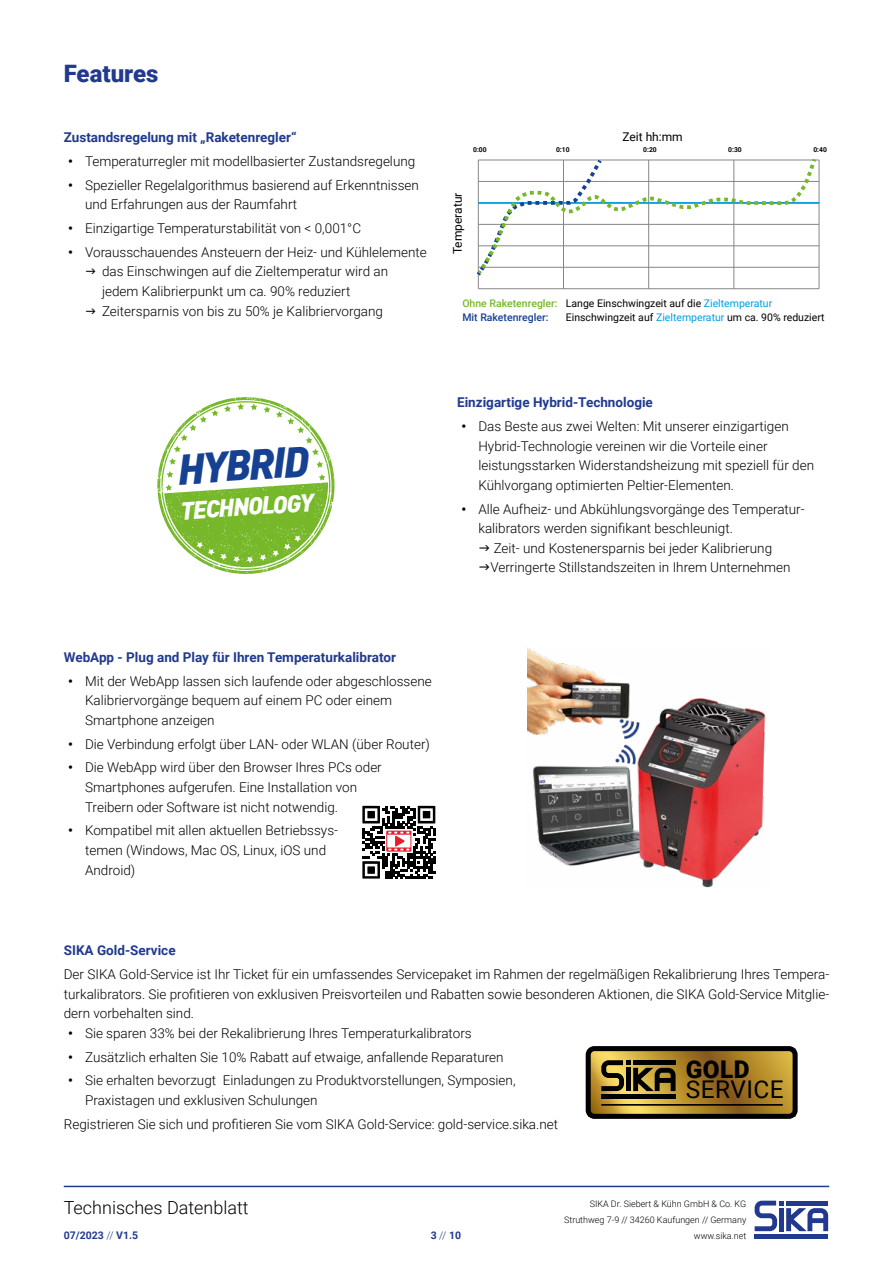
<style>
.page{position:relative;width:893px;height:1263px;background:#fff}
.page>*{position:absolute;margin:0;border:0;box-sizing:border-box;transform-origin:0 0}
.t1{font:italic 900 41.85px "DIN Offc";color:#164193}
.t2{font:24.45px "Roboto";letter-spacing:.02em;color:#000}
.t3{font:900 24.45px "Roboto";color:#000}
.t4{font:italic 900 24.3px "DIN Offc";color:#fff}
.t5{font:900 24px "Roboto";color:#213a8f}
.t6{font:300 18px "Roboto";color:#000}
.t7{font:300 13.5px/19.6px "Roboto";color:#000}
.t8{font:700 13.5px "Roboto";color:#213a8f}
.t9{font:12px "Roboto";color:#000}
.t10{font:10.5px/13.6px "Roboto";color:#000}
.t11{font:700 10.5px "Roboto";color:#213a8f}
.t12{font:300 9px/15.8px "Roboto";color:#000;text-align:right}
.t13{font:700 6.75px "Roboto";color:#000}
.s1{font-weight:700}
.s2{font-weight:500;color:#76b82a}
.s3{color:#009fe3}
.s4{font-weight:500;color:#164194}
.s5{font-weight:300}
</style>
<div class="page">
<hr style="left:64px;top:1186px;width:765px;height:1px;background:#213a8f">
<svg style="left:754px;top:1200px;width:75px;height:39px"></svg>
<svg style="left:585px;top:1046px;width:213px;height:73px;background:#826626"></svg>
<svg style="left:157px;top:397px;width:178px;height:177px"></svg>
<hr style="left:478px;top:288px;width:341px;height:1px;background:#868686">
<hr style="left:819px;top:160px;width:1px;height:129px;background:#868686">
<hr style="left:734px;top:160px;width:1px;height:129px;background:#868686">
<hr style="left:648px;top:160px;width:1px;height:129px;background:#868686">
<hr style="left:563px;top:160px;width:1px;height:129px;background:#868686">
<hr style="left:478px;top:160px;width:1px;height:129px;background:#868686">
<svg style="left:476px;top:159px;width:343px;height:121px"></svg>
<img style="left:528px;top:648px;width:238px;height:240px">
<svg style="left:362px;top:806px;width:73px;height:73px"></svg>
<h3 class="t5" style="left:64px;top:56px;width:96px">Features</h3>
<p class="t8" style="left:64px;top:128px;width:234px">Zustandsregelung mit „Raketenregler“</p>
<p class="t7" style="left:68px;top:151px;width:349px"><span class="s1">•</span> Temperaturregler mit modellbasierter Zustandsregelung</p>
<p class="t7" style="left:85px;top:175px;width:335px;text-indent:-17px"><span class="s1">•</span> Spezieller Regelalgorithmus basierend auf Erkenntnissen und Erfahrungen aus der Raumfahrt</p>
<p class="t7" style="left:68px;top:218px;width:295px"><span class="s1">•</span> Einzigartige Temperaturstabilität von &lt; 0,001°C</p>
<p class="t7" style="left:102px;top:242px;width:326px;text-indent:-34px"><span class="s1">•</span> Vorausschauendes Ansteuern der Heiz- und Kühlelemente das Einschwingen auf die Zieltemperatur wird an jedem Kalibrierpunkt um ca. 90% reduziert Zeitersparnis von bis zu 50% je Kalibriervorgang</p>
<p class="t9" style="left:622px;top:128px;width:62px">Zeit hh:mm</p>
<p class="t13" style="left:473px;top:145px;width:15px">0:00</p>
<p class="t13" style="left:556px;top:145px;width:15px">0:10</p>
<p class="t13" style="left:643px;top:145px;width:15px">0:20</p>
<p class="t13" style="left:728px;top:145px;width:15px">0:30</p>
<p class="t13" style="left:813px;top:145px;width:15px">0:40</p>
<p class="t9" style="left:449px;top:254px;width:63px;rotate:-90deg">Temperatur</p>
<p class="t10" style="left:462px;top:296px;width:311px"><span class="s2">Ohne Raketenregler:</span> Lange Einschwingzeit auf die <span class="s3">Zieltemperatur<br></span><span class="s4">Mit Raketenregler:</span></p>
<p class="t10" style="left:566px;top:310px;width:260px">Einschwingzeit auf <span class="s3">Zieltemperatur</span> um ca. 90% reduziert</p>
<h1 class="t1" style="left:176px;top:442px;width:133px;rotate:-4deg">HYBRID</h1>
<h3 class="t4" style="left:179px;top:495px;width:135px;rotate:-4deg">TECHNOLOGY</h3>
<p class="t8" style="left:457px;top:393px;width:197px">Einzigartige Hybrid-Technologie</p>
<p class="t7" style="left:478px;top:416px;width:337px;text-indent:-17px"><span class="s1">•</span> Das Beste aus zwei Welten: Mit unserer einzigartigen Hybrid-Technologie vereinen wir die Vorteile einer leistungsstarken Widerstandsheizung mit speziell für den Kühlvorgang optimierten Peltier-Elementen.</p>
<p class="t7" style="left:461px;top:498px;width:345px"><span class="s1">•</span> Alle Aufheiz- und Abkühlungsvorgänge des Temperatur-</p>
<p class="t7" style="left:478px;top:518px;width:256px">kalibrators werden signifikant beschleunigt.</p>
<p class="t7" style="left:494px;top:537px;width:280px">Zeit- und Kostenersparnis bei jeder Kalibrierung</p>
<p class="t7" style="left:490px;top:557px;width:302px">Verringerte Stillstandszeiten in Ihrem Unternehmen</p>
<p class="t8" style="left:64px;top:647px;width:334px">WebApp - Plug and Play für Ihren Temperaturkalibrator</p>
<p class="t7" style="left:85px;top:670px;width:348px;text-indent:-17px"><span class="s1">•</span> Mit der WebApp lassen sich laufende oder abgeschlossene<br>Kalibriervorgänge bequem auf einem PC oder einem<br>Smartphone anzeigen</p>
<p class="t7" style="left:68px;top:733px;width:363px"><span class="s1">•</span> Die Verbindung erfolgt über LAN- oder WLAN (über Router)</p>
<p class="t7" style="left:85px;top:757px;width:298px;text-indent:-17px"><span class="s1">•</span> Die WebApp wird über den Browser Ihres PCs oder<br>Smartphones aufgerufen. Eine Installation von<br>Treibern oder Software ist nicht notwendig.</p>
<p class="t7" style="left:85px;top:820px;width:254px;text-indent:-17px"><span class="s1">•</span> Kompatibel mit allen aktuellen Betriebssys&shy;temen (Windows, Mac OS, Linux, iOS und<br>Android)</p>
<p class="t8" style="left:64px;top:941px;width:113px">SIKA Gold-Service</p>
<p class="t7" style="left:64px;top:964px;width:767px;text-align:justify">Der SIKA Gold-Service ist Ihr Ticket für ein umfassendes Servicepaket im Rahmen der regelmäßigen Rekalibrierung Ihres Tempera&shy;turkalibrators. Sie profitieren von exklusiven Preisvorteilen und Rabatten sowie besonderen Aktionen, die SIKA Gold-Service Mitglie&shy;dern vorbehalten sind.</p>
<p class="t7" style="left:68px;top:1022px;width:405px"><span class="s1">•</span> Sie sparen 33% bei der Rekalibrierung Ihres Temperaturkalibrators</p>
<p class="t7" style="left:68px;top:1046px;width:437px"><span class="s1">•</span> Zusätzlich erhalten Sie 10% Rabatt auf etwaige, anfallende Reparaturen</p>
<p class="t7" style="left:85px;top:1070px;width:432px;text-indent:-17px"><span class="s1">•</span> Sie erhalten bevorzugt Einladungen zu Produktvorstellungen, Symposien,<br>Praxistagen und exklusiven Schulungen</p>
<p class="t7" style="left:64px;top:1113px;width:496px">Registrieren Sie sich und profitieren Sie vom SIKA Gold-Service: gold-service.sika.net</p>
<h2 class="t3" style="left:686px;top:1052px;width:66px">GOLD</h2>
<h2 class="t2" style="left:686px;top:1072px;width:100px">SERVICE</h2>
<h3 class="t6" style="left:64px;top:1195px;width:186px">Technisches Datenblatt</h3>
<p class="t11" style="left:64px;top:1228px;width:76px">07/2023 <span class="s5">//</span> V1.5</p>
<p class="t11" style="left:431px;top:1228px;width:32px">3 <span class="s5">//</span> 10</p>
<p class="t12" style="left:564px;top:1196px;width:184px">SIKA Dr. Siebert &amp; Kühn GmbH &amp; Co. KG<br>Struthweg 7-9 // 34260 Kaufungen // Germany www.sika.net</p>
</div>
